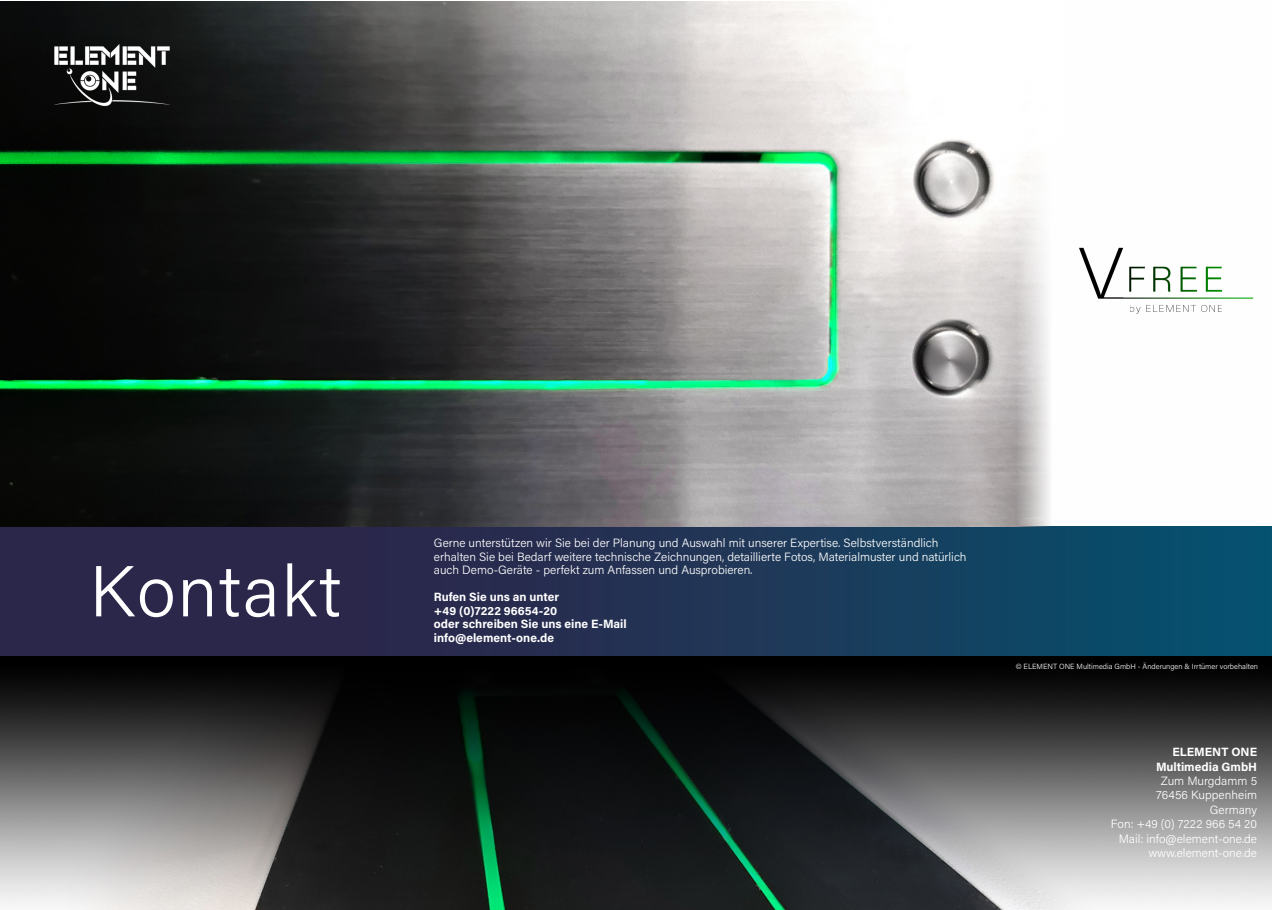
<style>
.page{position:relative;width:1272px;height:910px;background:#fff}
.page>*{position:absolute;margin:0;border:0;box-sizing:border-box;transform-origin:0 0}
.t1{font:300 72px "Acumin Pro";letter-spacing:.025em;color:#fff}
.t2{font:300 12px/13.5px "Acumin Pro";color:#fff}
.t3{font:700 12px/13.5px "Acumin Pro";color:#fff}
.t4{font:300 7.5px "Acumin Pro";color:#fff}
</style>
<div class="page">
<img style="left:0;top:527px;width:1271px;height:129px">
<img style="left:0;top:656px;width:1271px;height:254px">
<img style="left:0;top:1px;width:1064px;height:526px">
<img style="left:53px;top:45px;width:117px;height:61px">
<img style="left:1079px;top:247px;width:175px;height:67px">
<p class="t1" style="left:89px;top:542px;width:253px">Kontakt</p>
<p class="t2" style="left:434px;top:536px;width:534px">Gerne unterstützen wir Sie bei der Planung und Auswahl mit unserer Expertise. Selbstverständlich erhalten Sie bei Bedarf weitere technische Zeichnungen, detaillierte Fotos, Materialmuster und natürlich auch Demo-Geräte - perfekt zum Anfassen und Ausprobieren.</p>
<p class="t3" style="left:434px;top:590px;width:127px">Rufen Sie uns an unter</p>
<p class="t3" style="left:434px;top:603px;width:194px">+49 (0)7222 96654-20<br>oder schreiben Sie uns eine E-Mail info@element-one.de</p>
<p class="t4" style="left:1015px;top:661px;width:244px">© ELEMENT ONE Multimedia GmbH - Änderungen &amp; Irrtümer vorbehalten</p>
<p class="t3" style="left:1172px;top:745px;width:86px">ELEMENT ONE</p>
<p class="t3" style="left:1156px;top:759px;width:102px">Multimedia GmbH</p>
<p class="t2" style="left:1160px;top:773px;width:98px">Zum Murgdamm 5</p>
<p class="t2" style="left:1156px;top:788px;width:102px">76456 Kuppenheim</p>
<p class="t2" style="left:1209px;top:802px;width:49px">Germany</p>
<p class="t2" style="left:1110px;top:817px;width:148px">Fon: +49 (0) 7222 966 54 20</p>
<p class="t2" style="left:1118px;top:831px;width:140px">Mail: info@element-one.de</p>
<p class="t2" style="left:1148px;top:845px;width:110px">www.element-one.de</p>
</div>
